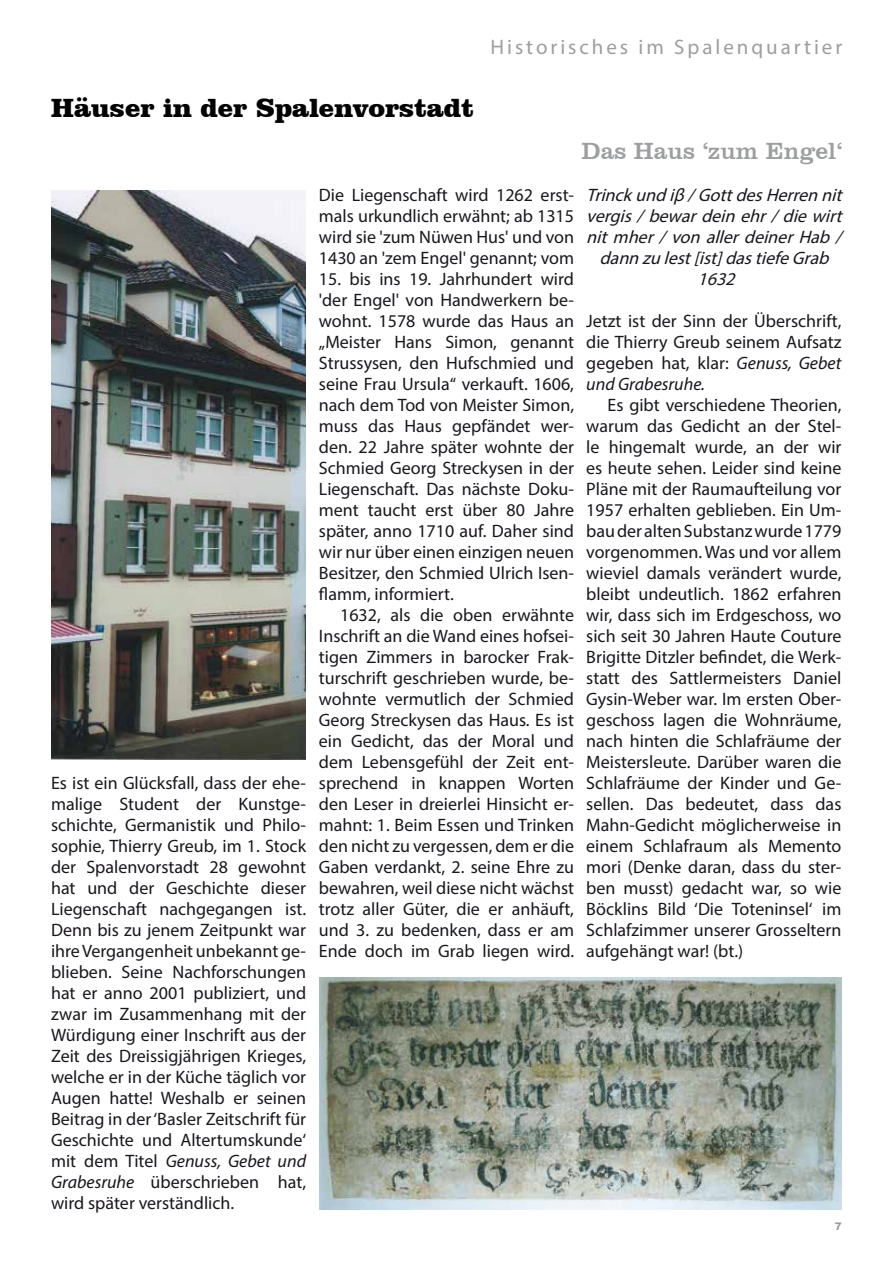
<style>
.page{position:relative;width:893px;height:1263px;background:#fff}
.page>*{position:absolute;margin:0;border:0;box-sizing:border-box;transform-origin:0 0}
.t1{font:900 27px "Clarendon BT";color:#000200}
.t2{font:24px "Clarendon BT";color:#9c9e9f}
.t3{font:21px "Myriad Pro";letter-spacing:.14em;color:#9c9e9f}
.t4{font:18px/21px "Myriad Pro";color:#1a171c;text-align:justify}
.t5{font:italic 18px/21px "Myriad Pro";color:#1a171c;text-align:center}
.t6{font:900 10.5px "Arial";color:#9c9e9f}
.s1{font-style:italic}
</style>
<div class="page">
<img style="left:320px;top:977px;width:521px;height:233px">
<img style="left:51px;top:191px;width:254px;height:568px">
<h1 class="t1" style="left:51px;top:91px;width:424px">Häuser in der Spalenvorstadt</h1>
<p class="t3" style="left:490px;top:34px;width:353px">Historisches im Spalenquartier</p>
<h2 class="t2" style="left:581px;top:136px;width:262px">Das Haus ‘zum Engel‘</h2>
<p class="t4" style="left:51px;top:772px;width:257px">Es ist ein Glücksfall, dass der ehe&shy;malige Student der Kunstge&shy;schichte, Germanistik und Philo&shy;sophie, Thierry Greub, im 1. Stock der Spalenvorstadt 28 gewohnt hat und der Geschichte dieser Liegenschaft nachgegangen ist.<br>Denn bis zu jenem Zeitpunkt war ihre Vergangenheit unbekannt ge&shy;blieben. Seine Nachforschungen hat er anno 2001 publiziert, und zwar im Zusammenhang mit der Würdigung einer Inschrift aus der Zeit des Dreissigjährigen Krieges, welche er in der Küche täglich vor Augen hatte! Weshalb er seinen Beitrag in der ‘Basler Zeitschrift für Geschichte und Altertumskunde‘ mit dem Titel <span class="s1">Genuss, Gebet und Grabesruhe</span> überschrieben hat, wird später verständlich.</p>
<p class="t4" style="left:319px;top:184px;width:257px">Die Liegenschaft wird 1262 erst&shy;mals urkundlich erwähnt; ab 1315 wird sie 'zum Nüwen Hus' und von 1430 an 'zem Engel' genannt; vom</p>
<p class="t4" style="left:319px;top:268px;width:257px">15. bis ins 19. Jahrhundert wird 'der Engel' von Handwerkern be&shy;wohnt. 1578 wurde das Haus an „Meister Hans Simon, genannt Strussysen, den Hufschmied und seine Frau Ursula“ verkauft. 1606, nach dem Tod von Meister Simon, muss das Haus gepfändet wer&shy;den. 22 Jahre später wohnte der Schmied Georg Streckysen in der Liegenschaft. Das nächste Doku&shy;ment taucht erst über 80 Jahre später, anno 1710 auf. Daher sind wir nur über einen einzigen neuen Besitzer, den Schmied Ulrich Isen&shy;flamm, informiert.</p>
<p class="t4" style="left:319px;top:604px;width:257px;text-indent:21px">1632, als die oben erwähnte Inschrift an die Wand eines hofsei&shy;tigen Zimmers in barocker Frak&shy;turschrift geschrieben wurde, be&shy;wohnte vermutlich der Schmied Georg Streckysen das Haus. Es ist ein Gedicht, das der Moral und dem Lebensgefühl der Zeit ent&shy;sprechend in knappen Worten den Leser in dreierlei Hinsicht er&shy;mahnt: 1. Beim Essen und Trinken den nicht zu vergessen, dem er die Gaben verdankt, 2. seine Ehre zu bewahren, weil diese nicht wächst trotz aller Güter, die er anhäuft, und 3. zu bedenken, dass er am Ende doch im Grab liegen wird.</p>
<p class="t5" style="left:586px;top:184px;width:262px">Trinckundiβ/GottdesHerrennit vergis/bewardeinehr/diewirt nitmher/vonallerdeinerHab/ dannzulest[ist]dastiefeGrab<br>1632</p>
<p class="t4" style="left:586px;top:310px;width:257px">Jetzt ist der Sinn der Überschrift, die Thierry Greub seinem Aufsatz gegeben hat, klar: <span class="s1">Genuss, Gebet und Grabesruhe.</span></p>
<p class="t4" style="left:586px;top:394px;width:257px;text-indent:21px">Es gibt verschiedene Theorien, warum das Gedicht an der Stel&shy;le hingemalt wurde, an der wir es heute sehen. Leider sind keine Pläne mit der Raumaufteilung vor 1957 erhalten geblieben. Ein Um&shy;bau der alten Substanz wurde 1779 vorgenommen. Was und vor allem wieviel damals verändert wurde, bleibt undeutlich. 1862 erfahren wir, dass sich im Erdgeschoss, wo sich seit 30 Jahren Haute Couture Brigitte Ditzler befindet, die Werk&shy;statt des Sattlermeisters Daniel Gysin-Weber war. Im ersten Ober&shy;geschoss lagen die Wohnräume, nach hinten die Schlafräume der Meistersleute. Darüber waren die Schlafräume der Kinder und Ge&shy;sellen. Das bedeutet, dass das Mahn-Gedicht möglicherweise in einem Schlafraum als Memento mori (Denke daran, dass du ster&shy;ben musst) gedacht war, so wie Böcklins Bild ‘Die Toteninsel‘ im Schlafzimmer unserer Grosseltern aufgehängt war! (bt.)</p>
<p class="t6" style="left:835px;top:1219px;width:9px">7</p>
</div>
